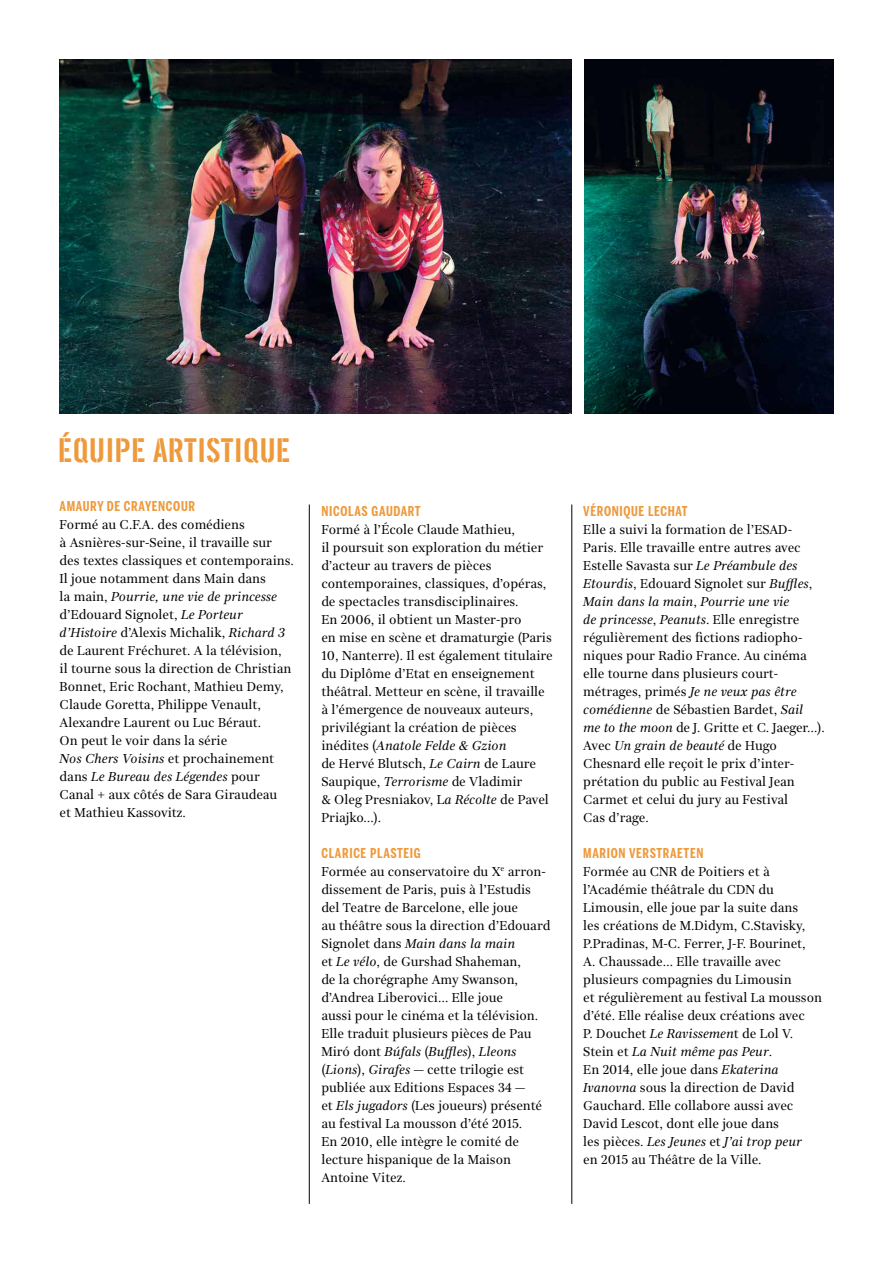
<style>
.page{position:relative;width:893px;height:1263px;background:#fff}
.page>*{position:absolute;margin:0;border:0;box-sizing:border-box;transform-origin:0 0}
.t1{font:33px "Trade Gothic Stencil Titre";color:#ee993a}
.t2{font:13.5px/18px "Cameron Beta B";color:#000}
.t3{font:700 13.5px "Benton Sans Comp";letter-spacing:.05em;color:#ee993a}
.s1{font-style:italic}
</style>
<div class="page">
<img style="left:60px;top:60px;width:511px;height:353px">
<img style="left:584px;top:60px;width:249px;height:353px">
<hr style="left:309px;top:504px;width:1px;height:700px;background:#000">
<hr style="left:572px;top:504px;width:1px;height:700px;background:#000">
<h1 class="t1" style="left:58px;top:438px;width:234px">ÉQUIPE ARTISTIQUE</h1>
<p class="t3" style="left:60px;top:498px;width:137px">AMAURY DE CRAYENCOUR</p>
<p class="t2" style="left:60px;top:516px;width:236px">Formé au C.F.A. des comédiens<br>à Asnières-sur-Seine, il travaille sur des textes classiques et contemporains.<br>Il joue notamment dans Main dans<br>la main, <span class="s1">Pourrie, une vie de princesse </span>d’Edouard Signolet, <span class="s1">Le Porteur d’Histoire</span> d’Alexis Michalik, <span class="s1">Richard 3 </span>de Laurent Fréchuret. A la télévision,<br>il tourne sous la direction de Christian Bonnet, Eric Rochant, Mathieu Demy, Claude Goretta, Philippe Venault, Alexandre Laurent ou Luc Béraut.<br>On peut le voir dans la série<br><span class="s1">Nos Chers Voisins</span> et prochainement dans <span class="s1">Le Bureau des Légendes</span> pour Canal + aux côtés de Sara Giraudeau<br>et Mathieu Kassovitz.</p>
<p class="t3" style="left:321px;top:503px;width:101px">NICOLAS GAUDART</p>
<p class="t2" style="left:321px;top:520px;width:233px">Formé à l’École Claude Mathieu,<br>il poursuit son exploration du métier d’acteur au travers de pièces contemporaines, classiques, d’opéras, de spectacles transdisciplinaires.<br>En 2006, il obtient un Master-pro<br>en mise en scène et dramaturgie (Paris 10, Nanterre). Il est également titulaire du Diplôme d’Etat en enseignement théâtral. Metteur en scène, il travaille à l’émergence de nouveaux auteurs, privilégiant la création de pièces inédites (<span class="s1">Anatole Felde &amp; Gzion<br></span>de Hervé Blutsch, <span class="s1">Le Cairn</span> de Laure Saupique, <span class="s1">Terrorisme</span> de Vladimir<br>&amp; Oleg Presniakov, L<span class="s1">a Récolte</span> de Pavel Priajko…).</p>
<p class="t3" style="left:321px;top:845px;width:101px">CLARICE PLASTEIG</p>
<p class="t2" style="left:321px;top:862px;width:231px">Formée au conservatoire du X<sup>e</sup> arron&shy;dissement de Paris, puis à l’Estudis del Teatre de Barcelone, elle joue<br>au théâtre sous la direction d’Edouard Signolet dans <span class="s1">Main dans la main<br></span>et <span class="s1">Le vélo</span>, de Gurshad Shaheman,<br>de la chorégraphe Amy Swanson, d’Andrea Liberovici… Elle joue<br>aussi pour le cinéma et la télévision.<br>Elle traduit plusieurs pièces de Pau Miró dont <span class="s1">Búfals</span> (<span class="s1">Buffles</span>), <span class="s1">Lleons </span>(<span class="s1">Lions</span>), <span class="s1">Girafes</span> – cette trilogie est publiée aux Editions Espaces 34 –<br>et <span class="s1">Els jugadors</span> (Les joueurs) présenté au festival La mousson d’été 2015.<br>En 2010, elle intègre le comité de lecture hispanique de la Maison Antoine Vitez.</p>
<p class="t3" style="left:583px;top:503px;width:106px">VÉRONIQUE LECHAT</p>
<p class="t2" style="left:583px;top:520px;width:243px">Elle a suivi la formation de l’ESAD-Paris. Elle travaille entre autres avec Estelle Savasta sur <span class="s1">Le Préambule des Etourdis</span>, Edouard Signolet sur <span class="s1">Buffles</span>, <span class="s1">Main dans la main</span>, <span class="s1">Pourrie une vie<br>de princesse</span>, <span class="s1">Peanuts</span>. Elle enregistre régulièrement des fictions radiopho&shy;niques pour Radio France. Au cinéma elle tourne dans plusieurs court&shy;métrages, primés <span class="s1">Je ne veux pas être comédienne</span> de Sébastien Bardet, <span class="s1">Sail<br>me to the moon</span> de J. Gritte et C. Jaeger…).<br>Avec <span class="s1">Un grain de beauté</span> de Hugo Chesnard elle reçoit le prix d’inter&shy;prétation du public au Festival Jean Carmet et celui du jury au Festival<br>Cas d’rage.</p>
<p class="t3" style="left:583px;top:845px;width:122px">MARION VERSTRAETEN</p>
<p class="t2" style="left:583px;top:862px;width:240px">Formée au CNR de Poitiers et à l’Académie théâtrale du CDN du Limousin, elle joue par la suite dans<br>les créations de M.Didym, C.Stavisky, P.Pradinas, M-C. Ferrer, J-F. Bourinet,<br>A. Chaussade… Elle travaille avec plusieurs compagnies du Limousin<br>et régulièrement au festival La mousson d’été. Elle réalise deux créations avec<br>P. Douchet <span class="s1">Le Ravissemen</span>t de Lol V.<br>Stein et <span class="s1">La Nuit même pas Peur</span>.<br>En 2014, elle joue dans <span class="s1">Ekaterina Ivanovna</span> sous la direction de David Gauchard. Elle collabore aussi avec David Lescot, dont elle joue dans<br>les pièces. <span class="s1">Les Jeunes</span> et <span class="s1">J’ai trop peur<br></span>en 2015 au Théâtre de la Ville.</p>
</div>
